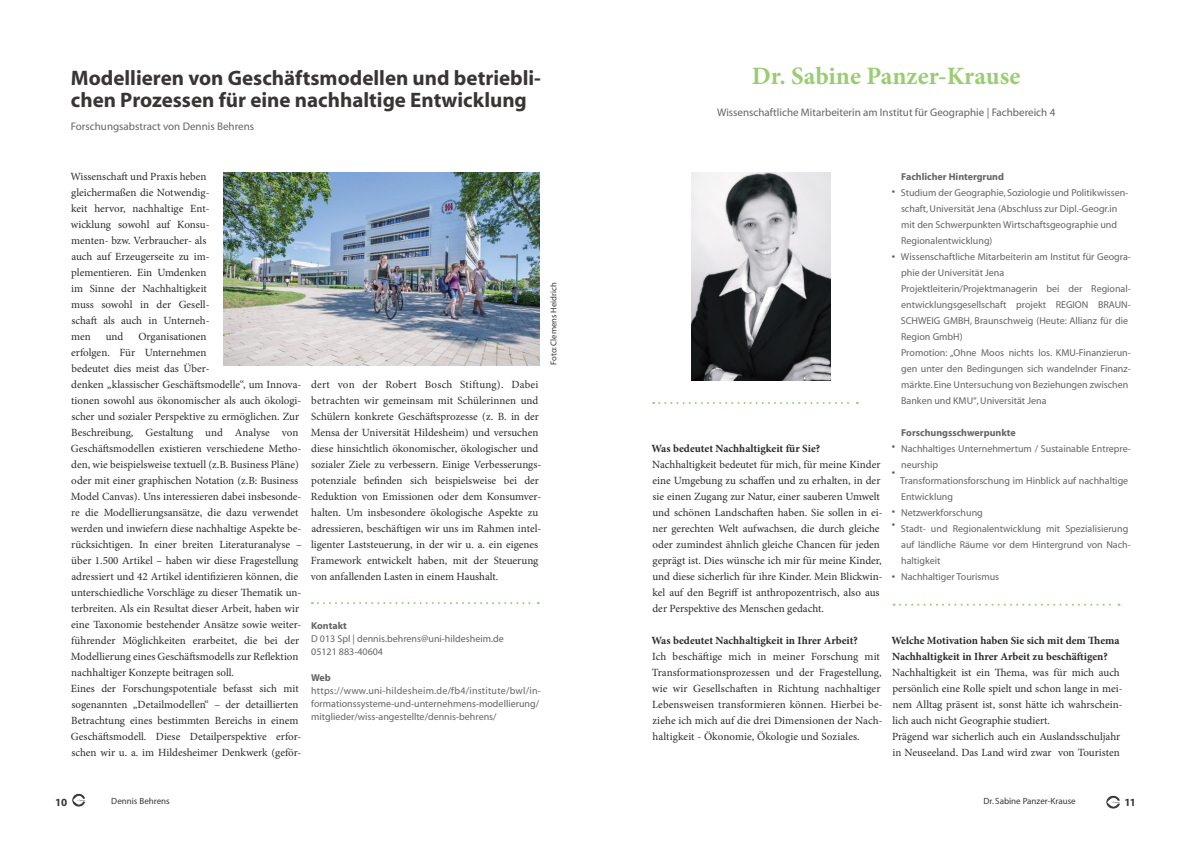
<style>
.page{position:relative;width:1191px;height:842px;background:#fff}
.page>*{position:absolute;margin:0;border:0;box-sizing:border-box;transform-origin:0 0}
.t1{font:700 25px "Minion Pro";color:#98cd72}
.t2{font:700 21px/22px "Myriad";color:#393535}
.t3{font:11px/16px "Minion Pro";color:#2e292a}
.t4{font:700 11px/16px "Minion Pro";color:#2e292a}
.t5{font:11px "Myriad";color:#656365}
.t6{font:700 11px "Myriad";color:#393535}
.t7{font:10px/16px "Myriad";color:#656365}
.t8{font:700 10px/13px "Myriad";color:#656365}
.t9{font:9px "Myriad";color:#393535}
.t10{font:8.6px "Myriad";color:#393535}
</style>
<div class="page">
<img style="left:72px;top:793px;width:13px;height:14px">
<img style="left:1106px;top:795px;width:14px;height:14px">
<img style="left:691px;top:172px;width:140px;height:208px">
<img style="left:223px;top:172px;width:316px;height:194px">
<svg style="left:653px;top:402px;width:204px;height:2px"></svg>
<svg style="left:312px;top:602px;width:227px;height:2px"></svg>
<svg style="left:893px;top:604px;width:226px;height:2px"></svg>
<h2 class="t2" style="left:71px;top:68px;width:471px">Modellieren von Geschäftsmodellen und betriebli&shy;chen Prozessen für eine nachhaltige Entwicklung</h2>
<p class="t5" style="left:71px;top:121px;width:185px">Forschungsabstract von Dennis Behrens</p>
<h1 class="t1" style="left:752px;top:59px;width:270px">Dr. Sabine Panzer-Krause</h1>
<p class="t5" style="left:717px;top:107px;width:340px">Wissenschaftliche Mitarbeiterin am Institut für Geographie | Fachbereich 4</p>
<p class="t3" style="left:70px;top:169px;width:141px">Wissenschaft und Praxis heben gleichermaßen die Notwendig&shy;keit hervor, nachhaltige Ent&shy;wicklung sowohl auf Konsu&shy;menten- bzw. Verbraucher- als auch auf Erzeugerseite zu im&shy;plementieren. Ein Umdenken im Sinne der Nachhaltigkeit muss sowohl in der Gesell&shy;schaft als auch in Unterneh&shy;men</p>
<p class="t8" style="left:901px;top:170px;width:104px">Fachlicher Hintergrund</p>
<p class="t7" style="left:901px;top:185px;width:231px">Studium der Geographie, Soziologie und Politikwissen&shy;schaft, Universität Jena (Abschluss zur Dipl.-Geogr.in mit den Schwerpunkten Wirtschaftsgeographie und Regionalentwicklung)<br>Wissenschaftliche Mitarbeiterin am Institut für Geogra&shy;phie der Universität Jena Projektleiterin/Projektmanagerin bei der Regional&shy;entwicklungsgesellschaft projekt REGION BRAUN-SCHWEIG GMBH, Braunschweig (Heute: Allianz für die Region GmbH)<br>Promotion: „Ohne Moos nichts los. KMU-Finanzierun&shy;gen unter den Bedingungen sich wandelnder Finanz&shy;märkte. Eine Untersuchung von Beziehungen zwischen Banken und KMU“, Universität Jena</p>
<p class="t8" style="left:901px;top:426px;width:116px">Forschungsschwerpunkte</p>
<p class="t7" style="left:900px;top:441px;width:232px">Nachhaltiges Unternehmertum / Sustainable Entrepre&shy;neurship<br>Transformationsforschung im Hinblick auf nachhaltige<br>Entwicklung<br>Netzwerkforschung<br>Stadt- und Regionalentwicklung mit Spezialisierung auf ländliche Räume vor dem Hintergrund von Nach&shy;haltigkeit<br>Nachhaltiger Tourismus</p>
<p class="t8" style="left:891px;top:185px;width:5px">•</p>
<p class="t8" style="left:891px;top:250px;width:5px">•</p>
<p class="t10" style="left:549px;top:365px;width:84px;rotate:-90deg">Foto: Clemens Heidrich</p>
<p class="t3" style="left:106px;top:329px;width:19px">und</p>
<p class="t3" style="left:71px;top:329px;width:232px;text-indent:67px">Organisationen<br>erfolgen. Für Unternehmen<br>bedeutet dies meist das Über-<br>denken „klassischer Geschäftsmodelle“, um Innova&shy;tionen sowohl aus ökonomischer als auch ökologi&shy;scher und sozialer Perspektive zu ermöglichen. Zur Beschreibung, Gestaltung und Analyse von Geschäftsmodellen existieren verschiedene Metho&shy;den, wie beispielsweise textuell (z.B. Business Pläne) oder mit einer graphischen Notation (z.B: Business Model Canvas). Uns interessieren dabei insbesonde&shy;re die Modellierungsansätze, die dazu verwendet werden und inwiefern diese nachhaltige Aspekte be&shy;rücksichtigen. In einer breiten Literaturanalyse – über 1.500 Artikel – haben wir diese Fragestellung adressiert und 42 Artikel identifizieren können, die unterschiedliche Vorschläge zu dieser Thematik un&shy;terbreiten. Als ein Resultat dieser Arbeit, haben wir eine Taxonomie bestehender Ansätze sowie weiter&shy;führender Möglichkeiten erarbeitet, die bei der Modellierung eines Geschäftsmodells zur Reflektion nachhaltiger Konzepte beitragen soll.<br>Eines der Forschungspotentiale befasst sich mit sogenannten „Detailmodellen“ – der detaillierten Betrachtung eines bestimmten Bereichs in einem Geschäftsmodell. Diese Detailperspektive erfor&shy;schen wir u. a. im Hildesheimer Denkwerk (geför-</p>
<p class="t9" style="left:111px;top:797px;width:60px">Dennis Behrens</p>
<p class="t3" style="left:311px;top:377px;width:232px">dert von der Robert Bosch Stiftung). Dabei betrachten wir gemeinsam mit Schülerinnen und Schülern konkrete Geschäftsprozesse (z. B. in der Mensa der Universität Hildesheim) und versuchen diese hinsichtlich ökonomischer, ökologischer und sozialer Ziele zu verbessern. Einige Verbesserungs&shy;potenziale befinden sich beispielsweise bei der Reduktion von Emissionen oder dem Konsumver&shy;halten. Um insbesondere ökologische Aspekte zu adressieren, beschäftigen wir uns im Rahmen intel&shy;ligenter Laststeuerung, in der wir u. a. ein eigenes Framework entwickelt haben, mit der Steuerung von anfallenden Lasten in einem Haushalt.</p>
<p class="t4" style="left:651px;top:440px;width:170px">Was bedeutet Nachhaltigkeit für Sie?</p>
<p class="t3" style="left:652px;top:457px;width:232px">Nachhaltigkeit bedeutet für mich, für meine Kinder eine Umgebung zu schaffen und zu erhalten, in der sie einen Zugang zur Natur, einer sauberen Umwelt und schönen Landschaften haben. Sie sollen in ei&shy;ner gerechten Welt aufwachsen, die durch gleiche oder zumindest ähnlich gleiche Chancen für jeden geprägt ist. Dies wünsche ich mir für meine Kinder, und diese sicherlich für ihre Kinder. Mein Blickwin&shy;kel auf den Begriff ist anthropozentrisch, also aus der Perspektive des Menschen gedacht.</p>
<p class="t4" style="left:651px;top:632px;width:208px">Was bedeutet Nachhaltigkeit in Ihrer Arbeit?</p>
<p class="t3" style="left:651px;top:649px;width:232px">Ich beschäftige mich in meiner Forschung mit Transformationsprozessen und der Fragestellung, wie wir Gesellschaften in Richtung nachhaltiger Lebensweisen transformieren können. Hierbei be&shy;ziehe ich mich auf die drei Dimensionen der Nach&shy;haltigkeit - Ökonomie, Ökologie und Soziales.</p>
<p class="t8" style="left:892px;top:440px;width:5px">•</p>
<p class="t8" style="left:892px;top:466px;width:5px">•</p>
<p class="t8" style="left:892px;top:505px;width:5px">• •</p>
<p class="t8" style="left:892px;top:570px;width:5px">•</p>
<p class="t8" style="left:311px;top:620px;width:37px">Kontakt</p>
<p class="t7" style="left:311px;top:633px;width:194px;line-height:13px">D 013 Spl | dennis.behrens@uni-hildesheim.de<br>05121 883-40604</p>
<p class="t8" style="left:311px;top:672px;width:21px">Web</p>
<p class="t7" style="left:311px;top:685px;width:231px;line-height:13px">https://www.uni-hildesheim.de/fb4/institute/bwl/in&shy;formationssysteme-und-unternehmens-modellierung/ mitglieder/wiss-angestellte/dennis-behrens/</p>
<p class="t4" style="left:891px;top:632px;width:229px">Welche Motivation haben Sie sich mit dem Thema<br>Nachhaltigkeit in Ihrer Arbeit zu beschäftigen?</p>
<p class="t3" style="left:892px;top:665px;width:232px">Nachhaltigkeit ist ein Thema, was für mich auch persönlich eine Rolle spielt und schon lange in mei&shy;nem Alltag präsent ist, sonst hätte ich wahrschein&shy;lich auch nicht Geographie studiert.<br>Prägend war sicherlich auch ein Auslandsschuljahr in Neuseeland. Das Land wird zwar von Touristen</p>
<p class="t9" style="left:983px;top:797px;width:94px">Dr. Sabine Panzer-Krause</p>
<p class="t6" style="left:55px;top:796px;width:14px">10</p>
<p class="t6" style="left:1124px;top:796px;width:13px">11</p>
</div>
